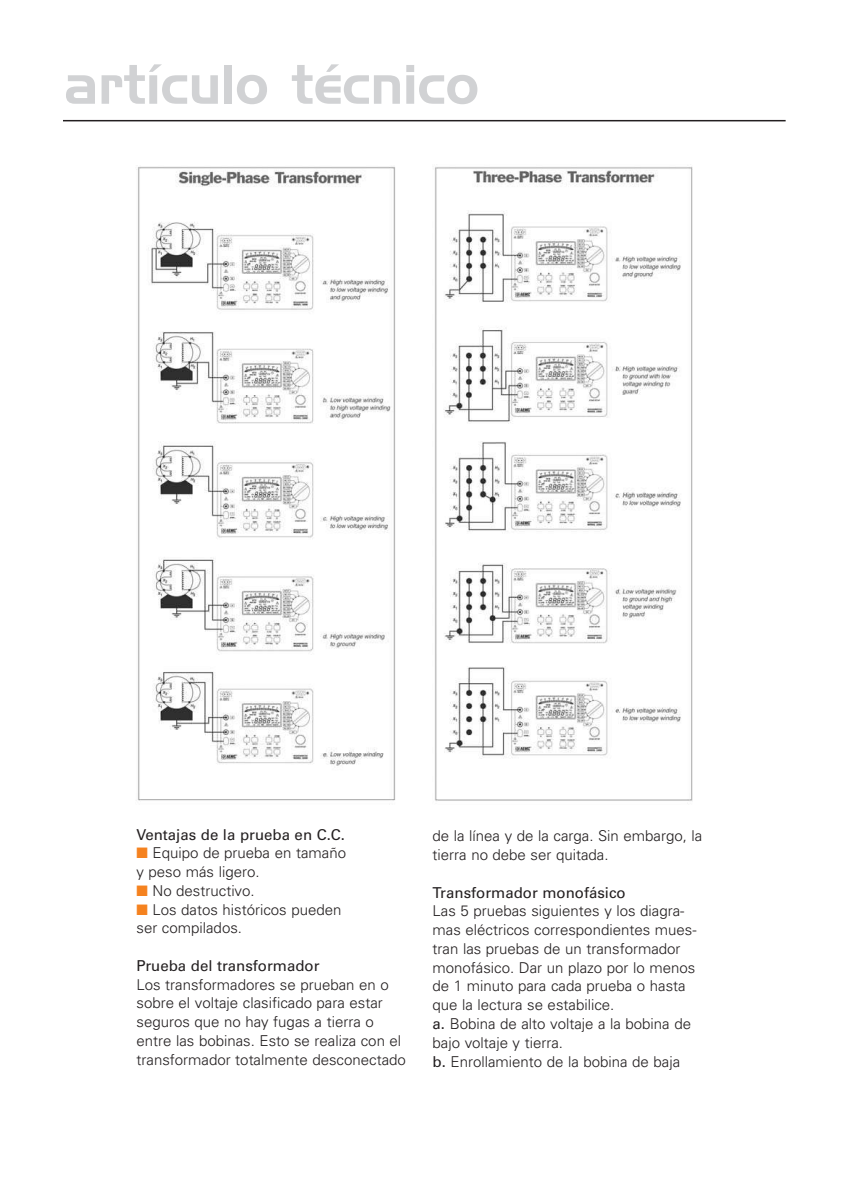
<style>
.page{position:relative;width:848px;height:1190px;background:#fff}
.page>*{position:absolute;margin:0;border:0;box-sizing:border-box;transform-origin:0 0}
.t1{font:54px "Handel Gothic BT";color:#d1d2d4}
.t2{font:300 15px/18.8px "Univers";color:#231f20}
.t3{font:15px "Univers";color:#231f20}
.s1{color:#f5821f}
.s2{font-weight:400}
</style>
<div class="page">
<svg style="left:63px;top:119px;width:723px;height:682px"></svg>
<h1 class="t1" style="left:64px;top:65px;width:416px">artículo técnico</h1>
<p class="t3" style="left:136px;top:828px;width:210px">Ventajas de la prueba en C.C.</p>
<p class="t2" style="left:136px;top:844px;width:211px"><span class="s1">■</span> Equipo de prueba en tamaño y peso más ligero.</p>
<p class="t2" style="left:136px;top:882px;width:120px"><span class="s1">■</span> No destructivo.</p>
<p class="t2" style="left:136px;top:901px;width:206px"><span class="s1">■</span> Los datos históricos pueden ser compilados.</p>
<p class="t3" style="left:136px;top:959px;width:185px">Prueba del transformador</p>
<p class="t2" style="left:136px;top:976px;width:271px">Los transformadores se prueban en o sobre el voltaje clasificado para estar seguros que no hay fugas a tierra o entre las bobinas. Esto se realiza con el transformador totalmente desconectado</p>
<p class="t2" style="left:432px;top:827px;width:271px">de la línea y de la carga. Sin embargo, la tierra no debe ser quitada.</p>
<p class="t3" style="left:432px;top:886px;width:195px">Transformador monofásico</p>
<p class="t2" style="left:432px;top:902px;width:265px">Las 5 pruebas siguientes y los diagra&shy;mas eléctricos correspondientes mues&shy;tran las pruebas de un transformador monofásico. Dar un plazo por lo menos de 1 minuto para cada prueba o hasta que la lectura se estabilice.<br><span class="s2">a.</span> Bobina de alto voltaje a la bobina de bajo voltaje y tierra.<br><span class="s2">b.</span> Enrollamiento de la bobina de baja</p>
</div>
